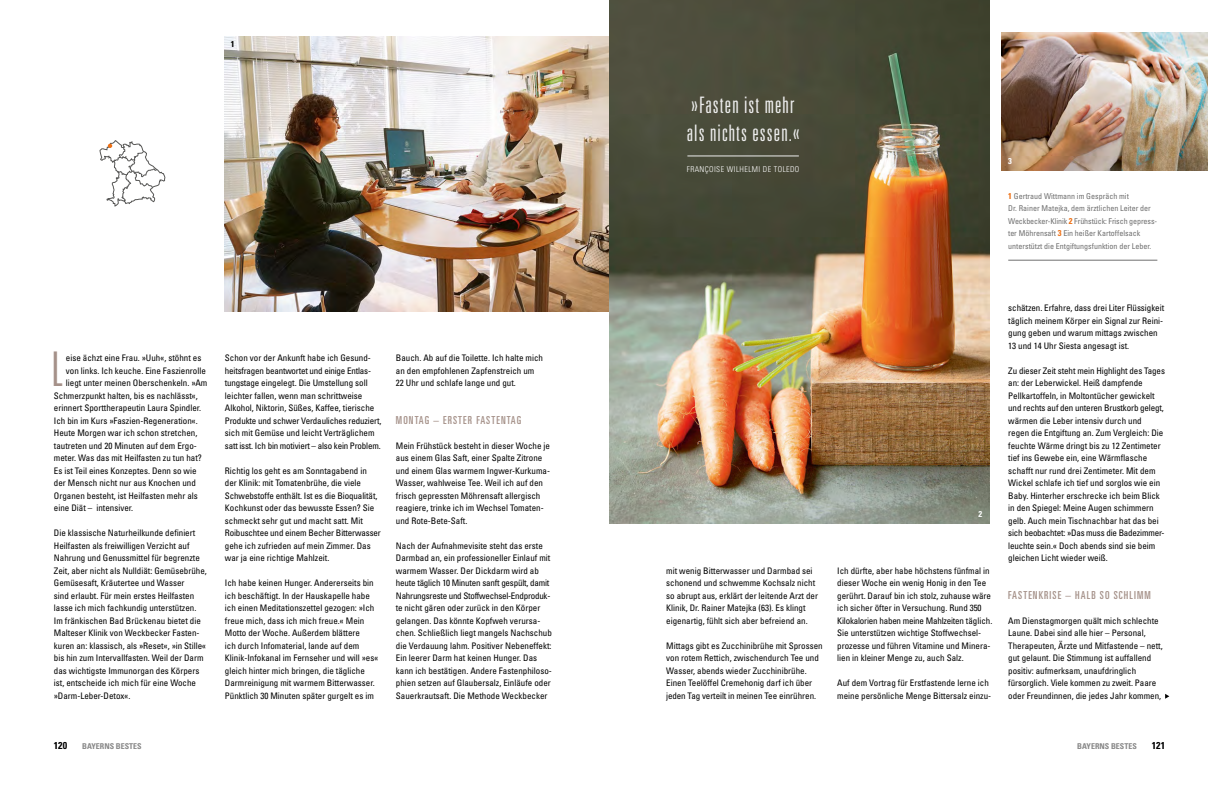
<style>
.page{position:relative;width:1219px;height:794px;background:#fff}
.page>*{position:absolute;margin:0;border:0;box-sizing:border-box;transform-origin:0 0}
.t1{font:300 ultra-condensed 47.8px "Univers LT";color:#a59189}
.t2{font:300 ultra-condensed 22.7px/27.3px "Univers LT";letter-spacing:.05em;color:#ededed}
.t3{font:ultra-condensed 11px "Univers LT";letter-spacing:.1em;color:#a59189}
.t4{font:700 condensed 10px "Univers LT";color:#000}
.t5{font:condensed 9px/12.5px "Univers LT";color:#000}
.t6{font:700 condensed 8.5px "Univers LT";color:#fff}
.t7{font:700 condensed 8.5px "Univers LT";color:#000}
.t8{font:condensed 8px/12.5px "Univers LT";color:#6f6f6f}
.t9{font:700 condensed 8px "Univers LT";color:#878787}
.t10{font:300 condensed 8px "Univers LT";letter-spacing:.05em;color:#fff}
.s1{font-weight:700;font-size:8.5px;color:#ed7015}
</style>
<div class="page">
<img style="left:225px;top:36px;width:384px;height:275px">
<hr style="left:1008px;top:260px;width:149px;height:1px;background:#6f6f6f">
<svg style="left:100px;top:141px;width:65px;height:66px"></svg>
<img style="left:609px;top:0;width:380px;height:523px">
<img style="left:1001px;top:33px;width:206px;height:137px">
<hr style="left:687px;top:156px;width:112px;height:1px;background:#ededed">
<svg style="left:1165px;top:694px;width:4px;height:4px"></svg>
<p class="t7" style="left:231px;top:39px;width:5px">1</p>
<h1 class="t1" style="left:51px;top:344px;width:14px">L</h1>
<p class="t5" style="left:66px;top:351px;width:137px">eise ächzt eine Frau. »Uuh«, stöhnt es</p>
<p class="t5" style="left:66px;top:364px;width:141px">von links. Ich keuche. Eine Faszienrolle</p>
<p class="t5" style="left:66px;top:376px;width:143px">liegt unter meinen Oberschenkeln. »Am</p>
<p class="t5" style="left:54px;top:389px;width:145px">Schmerzpunkt halten, bis es nachlässt«,</p>
<p class="t5" style="left:54px;top:401px;width:149px">erinnert Sporttherapeutin Laura Spindler.</p>
<p class="t5" style="left:54px;top:414px;width:145px">Ich bin im Kurs »Faszien-Regeneration«.</p>
<p class="t5" style="left:54px;top:426px;width:145px">Heute Morgen war ich schon stretchen,</p>
<p class="t5" style="left:54px;top:439px;width:144px">tautreten und 20 Minuten auf dem Ergo-</p>
<p class="t5" style="left:54px;top:451px;width:150px">meter. Was das mit Heilfasten zu tun hat?</p>
<p class="t5" style="left:54px;top:464px;width:144px">Es ist Teil eines Konzeptes. Denn so wie</p>
<p class="t5" style="left:54px;top:476px;width:143px">der Mensch nicht nur aus Knochen und</p>
<p class="t5" style="left:54px;top:489px;width:145px">Organen besteht, ist Heilfasten mehr als</p>
<p class="t5" style="left:54px;top:501px;width:81px">eine Diät – intensiver.</p>
<p class="t5" style="left:54px;top:526px;width:154px">Die klassische Naturheilkunde definiert Heilfasten als freiwilligen Verzicht auf Nahrung und Genussmittel für begrenzte Zeit, aber nicht als Nulldiät: Gemüsebrühe, Gemüsesaft, Kräutertee und Wasser<br>sind erlaubt. Für mein erstes Heilfasten lasse ich mich fachkundig unterstützen.<br>Im fränkischen Bad Brückenau bietet die Malteser Klinik von Weckbecker Fasten&shy;kuren an: klassisch, als »Reset«, »in Stille« bis hin zum Intervallfasten. Weil der Darm das wichtigste Immunorgan des Körpers ist, entscheide ich mich für eine Woche »Darm-Leber-Detox«.</p>
<p class="t5" style="left:225px;top:351px;width:158px">Schon vor der Ankunft habe ich Gesund&shy;heitsfragen beantwortet und einige Entlas&shy;tungstage eingelegt. Die Umstellung soll leichter fallen, wenn man schrittweise Alkohol, Niktorin, Süßes, Kaffee, tierische Produkte und schwer Verdauliches reduziert, sich mit Gemüse und leicht Verträglichem satt isst. Ich bin motiviert – also kein Problem.</p>
<p class="t5" style="left:225px;top:464px;width:158px">Richtig los geht es am Sonntagabend in der Klinik: mit Tomatenbrühe, die viele Schwebstoffe enthält. Ist es die Bioqualität, Kochkunst oder das bewusste Essen? Sie schmeckt sehr gut und macht satt. Mit Roibuschtee und einem Becher Bitterwasser gehe ich zufrieden auf mein Zimmer. Das war ja eine richtige Mahlzeit.</p>
<p class="t5" style="left:225px;top:576px;width:155px">Ich habe keinen Hunger. Andererseits bin ich beschäftigt. In der Hauskapelle habe ich einen Meditationszettel gezogen: »Ich freue mich, dass ich mich freue.« Mein Motto der Woche. Außerdem blättere<br>ich durch Infomaterial, lande auf dem Klinik-Infokanal im Fernseher und will »es« gleich hinter mich bringen, die tägliche Darm reinigung mit warmem Bitterwasser.<br>Pünktlich 30 Minuten später gurgelt es im</p>
<p class="t5" style="left:396px;top:351px;width:149px">Bauch. Ab auf die Toilette. Ich halte mich an den empfohlenen Zapfenstreich um<br>22 Uhr und schlafe lange und gut.</p>
<p class="t3" style="left:396px;top:413px;width:127px">MONTAG – ERSTER FASTENTAG</p>
<p class="t5" style="left:396px;top:439px;width:156px">Mein Frühstück besteht in dieser Woche je aus einem Glas Saft, einer Spalte Zitrone und einem Glas warmem Ingwer-Kurkuma-Wasser, wahlweise Tee. Weil ich auf den frisch gepressten Möhrensaft allergisch reagiere, trinke ich im Wechsel Tomaten&shy;und Rote-Bete-Saft.</p>
<p class="t5" style="left:396px;top:539px;width:157px">Nach der Aufnahmevisite steht das erste Darmbad an, ein professioneller Einlauf mit warmem Wasser. Der Dickdarm wird ab heute täglich 10 Minuten sanft gespült, damit Nahrungsreste und Stoffwechsel-Endproduk&shy;te nicht gären oder zurück in den Körper gelangen. Das könnte Kopfweh verursa&shy;chen. Schließlich liegt mangels Nachschub die Verdauung lahm. Positiver Nebeneffekt:<br>Ein leerer Darm hat keinen Hunger. Das kann ich bestätigen. Andere Fastenphiloso&shy;phien setzen auf Glaubersalz, Einläufe oder Sauerkrautsaft. Die Methode Weckbecker</p>
<h2 class="t2" style="left:687px;top:91px;width:114px">»Fasten ist mehr als nichts essen.«</h2>
<p class="t10" style="left:687px;top:164px;width:114px">FRANÇOISE WILHELMI DE TOLEDO</p>
<p class="t6" style="left:1008px;top:155px;width:5px">3</p>
<p class="t8" style="left:1008px;top:189px;width:150px"><span class="s1">1</span> Gertraud Wittmann im Gespräch mit<br>Dr. Rainer Matejka, dem ärztlichen Leiter der Weckbecker-Klinik <span class="s1">2</span> Frühstück: Frisch gepress&shy;ter Möhrensaft <span class="s1">3</span> Ein heißer Kartoffelsack unterstützt die Entgiftungsfunktion der Leber.</p>
<p class="t6" style="left:978px;top:508px;width:5px">2</p>
<p class="t5" style="left:666px;top:564px;width:153px">mit wenig Bitterwasser und Darmbad sei schonend und schwemme Kochsalz nicht so abrupt aus, erklärt der leitende Arzt der Klinik, Dr. Rainer Matejka (63). Es klingt eigenartig, fühlt sich aber befreiend an.</p>
<p class="t5" style="left:666px;top:639px;width:158px">Mittags gibt es Zucchinibrühe mit Sprossen von rotem Rettich, zwischendurch Tee und Wasser, abends wieder Zucchinibrühe.<br>Einen Teelöffel Cremehonig darf ich über jeden Tag verteilt in meinen Tee einrühren.</p>
<p class="t5" style="left:837px;top:564px;width:157px">Ich dürfte, aber habe höchstens fünfmal in dieser Woche ein wenig Honig in den Tee gerührt. Darauf bin ich stolz, zuhause wäre ich sicher öfter in Versuchung. Rund 350<br>Kilokalorien haben meine Mahlzeiten täglich.<br>Sie unterstützen wichtige Stoffwechsel&shy;prozesse und führen Vitamine und Minera&shy;lien in kleiner Menge zu, auch Salz.</p>
<p class="t5" style="left:837px;top:676px;width:155px">Auf dem Vortrag für Erstfastende lerne ich meine persönliche Menge Bittersalz einzu-</p>
<p class="t5" style="left:1008px;top:301px;width:157px">schätzen. Erfahre, dass drei Liter Flüssigkeit täglich meinem Körper ein Signal zur Reini&shy;gung geben und warum mittags zwischen 13 und 14 Uhr Siesta angesagt ist.</p>
<p class="t5" style="left:1008px;top:364px;width:158px">Zu dieser Zeit steht mein Highlight des Tages an: der Leberwickel. Heiß dampfende Pellkartoffeln, in Moltontücher gewickelt und rechts auf den unteren Brustkorb gelegt, wärmen die Leber intensiv durch und<br>regen die Entgiftung an. Zum Vergleich: Die feuchte Wärme dringt bis zu 12 Zentimeter tief ins Gewebe ein, eine Wärmflasche schafft nur rund drei Zentimeter. Mit dem Wickel schlafe ich tief und sorglos wie ein Baby. Hinterher erschrecke ich beim Blick in den Spiegel: Meine Augen schimmern gelb. Auch mein Tischnachbar hat das bei sich beobachtet: »Das muss die Badezimmer&shy;leuchte sein.« Doch abends sind sie beim gleichen Licht wieder weiß.</p>
<p class="t3" style="left:1008px;top:588px;width:144px">FASTENKRISE – HALB SO SCHLIMM</p>
<p class="t5" style="left:1008px;top:614px;width:156px">Am Dienstagmorgen quält mich schlechte Laune. Dabei sind alle hier – Personal, Therapeuten, Ärzte und Mitfastende – nett, gut gelaunt. Die Stimmung ist auffallend positiv: aufmerksam, unaufdringlich fürsorglich. Viele kommen zu zweit. Paare oder Freundinnen, die jedes Jahr kommen,</p>
<p class="t4" style="left:54px;top:739px;width:15px">120</p>
<p class="t9" style="left:82px;top:741px;width:61px">BAYERNS BESTES</p>
<p class="t9" style="left:1077px;top:741px;width:61px">BAYERNS BESTES</p>
<p class="t4" style="left:1152px;top:739px;width:15px">121</p>
</div>
